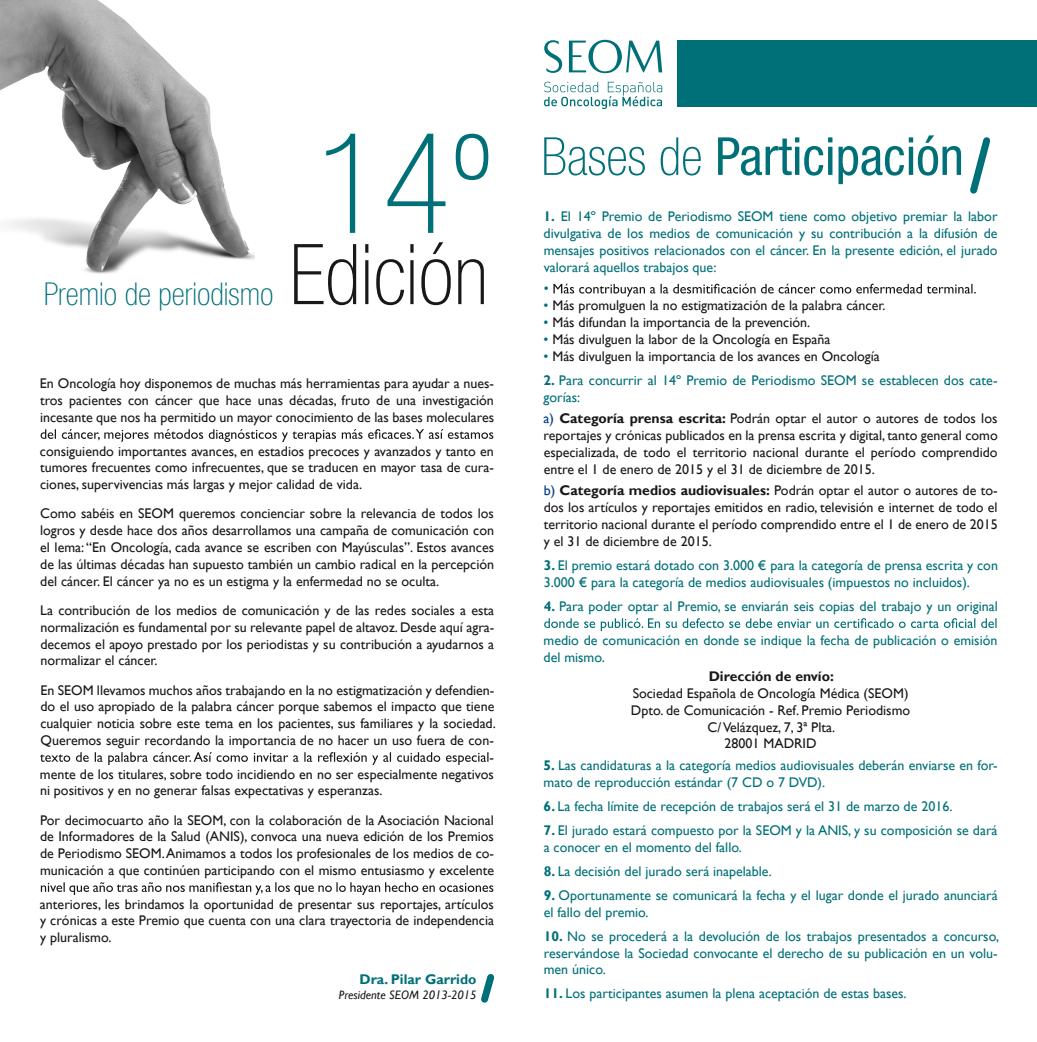
<style>
.page{position:relative;width:1037px;height:1042px;background:#fff}
.page>*{position:absolute;margin:0;border:0;box-sizing:border-box;transform-origin:0 0}
.t1{font:100 condensed 140px "Helvetica Neue LT Std";color:#007078}
.t2{font:100 condensed 84px "Helvetica Neue LT Std";color:#1a171b}
.t3{font:condensed 52.5px "Helvetica Neue LT Std";color:#007078}
.t4{font:100 condensed 31.5px "Helvetica Neue LT Std";color:#007078}
.t5{font:14px/16.8px "Gill Sans";color:#1a171b;text-align:justify}
.t6{font:14px/16.8px "Gill Sans";color:#007078}
.t7{font:700 14px "Gill Sans";color:#1a171b}
.t8{font:700 14px "Gill Sans";color:#007078}
.t9{font:italic 12.25px "Gill Sans";color:#1a171b}
.s1{font-weight:100}
.s2{font-weight:700}
.s3{color:#007078}
.s4{color:#003882}
</style>
<div class="page">
<svg style="left:41px;top:429px;width:452px;height:13px"></svg>
<svg style="left:40px;top:752px;width:448px;height:13px"></svg>
<svg style="left:41px;top:882px;width:452px;height:13px"></svg>
<svg style="left:553px;top:284px;width:423px;height:12px"></svg>
<svg style="left:544px;top:618px;width:452px;height:13px"></svg>
<div style="left:677px;top:40px;width:360px;height:67px;background:#007078"></div>
<img style="left:0;top:0;width:254px;height:274px">
<svg style="left:970px;top:137px;width:21px;height:57px"></svg>
<svg style="left:481px;top:974px;width:14px;height:29px"></svg>
<svg style="left:544px;top:40px;width:18px;height:33px"></svg>
<svg style="left:569px;top:40px;width:93px;height:33px"></svg>
<svg style="left:544px;top:82px;width:118px;height:27px"></svg>
<h3 class="t4" style="left:44px;top:276px;width:231px">Premio de periodismo</h3>
<h1 class="t1" style="left:316px;top:105px;width:180px">14º</h1>
<h2 class="t2" style="left:289px;top:227px;width:201px">Edición</h2>
<p class="t5" style="left:40px;top:375px;width:456px">En Oncología hoy disponemos de muchas más herramientas para ayudar a nues&shy;tros pacientes con cáncer que hace unas décadas, fruto de una investigación incesante que nos ha permitido un mayor conocimiento de las bases moleculares</p>
<p class="t5" style="left:40px;top:442px;width:456px">consiguiendo importantes avances, en estadios precoces y avanzados y tanto en tumores frecuentes como infrecuentes, que se traducen en mayor tasa de cura&shy;ciones, supervivencias más largas y mejor calidad de vida.</p>
<p class="t5" style="left:40px;top:505px;width:456px">Como sabéis en SEOM queremos concienciar sobre la relevancia de todos los logros y desde hace dos años desarrollamos una campaña de comunicación con el lema: “En Oncología, cada avance se escriben con Mayúsculas”. Estos avances de las últimas décadas han supuesto también un cambio radical en la percepción del cáncer. El cáncer ya no es un estigma y la enfermedad no se oculta.</p>
<p class="t5" style="left:40px;top:602px;width:456px">La contribución de los medios de comunicación y de las redes sociales a esta normalización es fundamental por su relevante papel de altavoz.Desde aquí agra&shy;decemos el apoyo prestado por los periodistas y su contribución a ayudarnos a normalizar el cáncer.</p>
<p class="t5" style="left:40px;top:681px;width:455px">En SEOM llevamos muchos años trabajando en la no estigmatización y defendien-</p>
<p class="t5" style="left:40px;top:698px;width:455px">do el uso apropiado de la palabra cáncer porque sabemos el impacto que tiene</p>
<p class="t5" style="left:41px;top:715px;width:457px">cualquier noticia sobre este tema en los pacientes, sus familiares y la sociedad.</p>
<p class="t5" style="left:41px;top:732px;width:455px">Queremos seguir recordando la importancia de no hacer un uso fuera de con-</p>
<p class="t5" style="left:489px;top:748px;width:6px">-</p>
<p class="t5" style="left:40px;top:765px;width:455px">mente de los titulares, sobre todo incidiendo en no ser especialmente negativos</p>
<p class="t5" style="left:40px;top:782px;width:344px">ni positivos y en no generar falsas expectativas y esperanzas.</p>
<p class="t5" style="left:40px;top:811px;width:456px">Por decimocuarto año la SEOM, con la colaboración de la Asociación Nacional de Informadores de la Salud (ANIS), convoca una nueva edición de los Premios de Periodismo SEOM.Animamos a todos los profesionales de los medios de co&shy;municación a que continúen participando con el mismo entusiasmo y excelente</p>
<p class="t5" style="left:40px;top:895px;width:456px">anteriores, les brindamos la oportunidad de presentar sus reportajes, artículos y crónicas a este Premio que cuenta con una clara trayectoria de independencia y pluralismo.</p>
<p class="t8" style="left:359px;top:970px;width:119px">Dra. Pilar Garrido</p>
<p class="t9" style="left:339px;top:987px;width:139px">Presidente SEOM 2013-2015</p>
<h3 class="t3" style="left:541px;top:126px;width:424px"><span class="s1">Bases de</span> Participación</h3>
<p class="t6" style="left:543px;top:208px;width:455px;text-align:justify"><span class="s2">1.</span> El 14º Premio de Periodismo SEOM tiene como objetivo premiar la labor divulgativa de los medios de comunicación y su contribución a la difusión de mensajes positivos relacionados con el cáncer. En la presente edición, el jurado valorará aquellos trabajos que:</p>
<p class="t6" style="left:544px;top:280px;width:6px">•</p>
<p class="t5" style="left:543px;top:297px;width:343px"><span class="s3">•</span> Más promulguen la no estigmatización de la palabra cáncer.</p>
<p class="t5" style="left:543px;top:314px;width:268px"><span class="s3">•</span> Más difundan la importancia de la prevención.</p>
<p class="t5" style="left:543px;top:331px;width:288px"><span class="s3">•</span> Más divulguen la labor de la Oncología en España</p>
<p class="t5" style="left:543px;top:348px;width:338px"><span class="s3">•</span> Más divulguen la importancia de los avances en Oncología</p>
<p class="t6" style="left:544px;top:372px;width:455px"><span class="s2">2.</span> Para concurrir al 14º Premio de Periodismo SEOM se establecen dos cate&shy;gorías:</p>
<p class="t5" style="left:544px;top:410px;width:456px"><span class="s4">a)</span> <span class="s2">Categoría prensa escrita:</span> Podrán optar el autor o autores de todos los reportajes y crónicas publicados en la prensa escrita y digital,tanto general como especializada, de todo el territorio nacional durante el período comprendido entre el 1 de enero de 2015 y el 31 de diciembre de 2015.</p>
<p class="t5" style="left:544px;top:482px;width:456px"><span class="s4">b)</span> <span class="s2">Categoría medios audiovisuales:</span> Podrán optar el autor o autores de to&shy;dos los artículos y reportajes emitidos en radio, televisión e internet de todo el territorio nacional durante el período comprendido entre el 1 de enero de 2015 y el 31 de diciembre de 2015.</p>
<p class="t6" style="left:544px;top:557px;width:456px"><span class="s2">3.</span> El premio estará dotado con 3.000 € para la categoría de prensa escrita y con<br>3.000 € para la categoría de medios audiovisuales (impuestos no incluidos).</p>
<p class="t6" style="left:544px;top:598px;width:455px"><span class="s2">4.</span> Para poder optar al Premio, se enviarán seis copias del trabajo y un original</p>
<p class="t6" style="left:543px;top:631px;width:455px">medio de comunicación en donde se indique la fecha de publicación o emisión del mismo.</p>
<p class="t7" style="left:709px;top:668px;width:127px">Dirección de envío:</p>
<p class="t5" style="left:631px;top:685px;width:281px;text-align:center">Sociedad Española de Oncología Médica (SEOM)<br>Dpto. de Comunicación - Ref. Premio Periodismo<br>C/Velázquez, 7, 3ª Plta.<br>28001 MADRID</p>
<p class="t6" style="left:544px;top:757px;width:455px"><span class="s2">5.</span> Las candidaturas a la categoría medios audiovisuales deberán enviarse en for&shy;mato de reproducción estándar (7 CD o 7 DVD).</p>
<p class="t6" style="left:544px;top:797px;width:410px"><span class="s2">6.</span> La fecha límite de recepción de trabajos será el 31 de marzo de 2016.</p>
<p class="t6" style="left:544px;top:822px;width:455px"><span class="s2">7.</span> El jurado estará compuesto por la SEOM y la ANIS, y su composición se dará a conocer en el momento del fallo.</p>
<p class="t6" style="left:544px;top:862px;width:230px"><span class="s2">8.</span> La decisión del jurado será inapelable.</p>
<p class="t6" style="left:544px;top:886px;width:455px"><span class="s2">9.</span> Oportunamente se comunicará la fecha y el lugar donde el jurado anunciará el fallo del premio.</p>
<p class="t6" style="left:544px;top:927px;width:457px;text-align:justify"><span class="s2">10.</span> No se procederá a la devolución de los trabajos presentados a concurso, reservándose la Sociedad convocante el derecho de su publicación en un volu&shy;men único.</p>
<p class="t6" style="left:544px;top:985px;width:364px"><span class="s2">11.</span> Los participantes asumen la plena aceptación de estas bases.</p>
</div>
